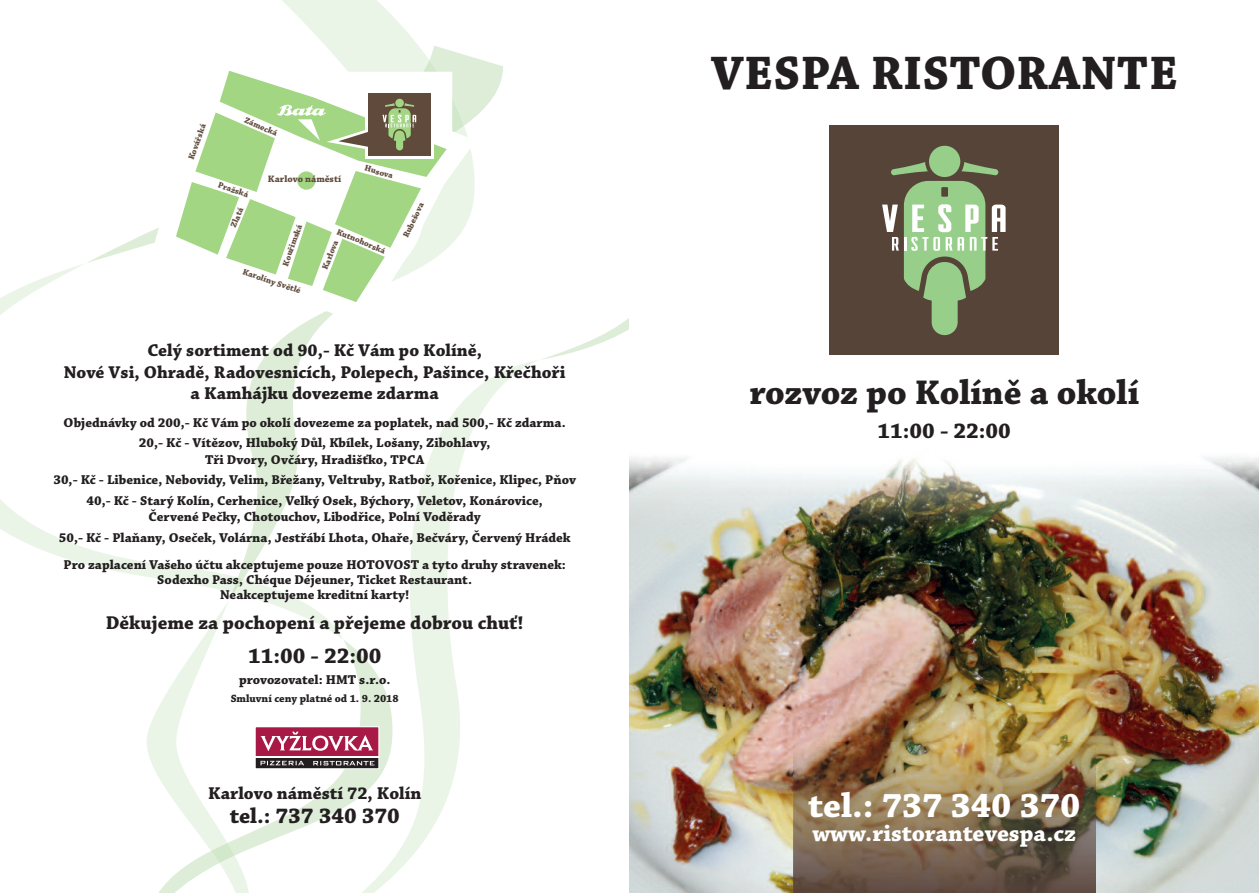
<style>
.page{position:relative;width:1259px;height:893px;background:#fff}
.page>*{position:absolute;margin:0;border:0;box-sizing:border-box;transform-origin:0 0}
.t1{font:700 49.5px "Chaparral Pro";letter-spacing:.01em;color:#231f20}
.t2{font:700 36px "Chaparral Pro";color:#231f20}
.t3{font:700 36px "Chaparral Pro";color:#fff}
.t4{font:700 24px "Chaparral Pro";color:#fff}
.t5{font:700 22.5px "Chaparral Pro";color:#231f20}
.t6{font:700 19.5px "Chaparral Pro";color:#231f20}
.t7{font:700 18px/21.6px "Chaparral Pro";color:#231f20;text-align:center}
.t8{font:700 13.5px/20.7px "Chaparral Pro";color:#231f20;text-align:center}
.t9{font:700 11.1px "Chaparral Pro";color:#231f20}
.t10{font:700 9.75px "Chaparral Pro";color:#5f4a3b}
.t11{font:700 8.7px "Chaparral Pro";color:#5f4a3b}
</style>
<div class="page">
<svg style="left:0;top:264px;width:147px;height:313px"></svg>
<svg style="left:87px;top:58px;width:416px;height:205px"></svg>
<svg style="left:464px;top:360px;width:74px;height:91px"></svg>
<svg style="left:541px;top:318px;width:88px;height:42px"></svg>
<svg style="left:282px;top:0;width:156px;height:47px;fill:#eaf5e8"></svg>
<img style="left:629px;top:457px;width:630px;height:436px">
<div style="left:829px;top:125px;width:230px;height:230px;background:#564439"></div>
<svg style="left:961px;top:162px;width:37px;height:13px"></svg>
<svg style="left:891px;top:162px;width:37px;height:13px"></svg>
<div style="left:929px;top:146px;width:31px;height:31px;background:#96ce8a;border-radius:50%"></div>
<svg style="left:882px;top:181px;width:123px;height:154px"></svg>
<svg style="left:153px;top:47px;width:323px;height:216px"></svg>
<svg style="left:147px;top:60px;width:317px;height:833px"></svg>
<img style="left:793px;top:743px;width:302px;height:150px">
<p class="t11" style="left:188px;top:158px;width:39px;rotate:-70deg">Kovářská</p>
<p class="t11" style="left:246px;top:116px;width:37px;rotate:24deg">Zámecká</p>
<p class="t11" style="left:366px;top:165px;width:31px;rotate:16deg">Husova</p>
<p class="t10" style="left:268px;top:175px;width:75px">Karlovo náměstí</p>
<p class="t11" style="left:219px;top:182px;width:33px;rotate:18deg">Pražská</p>
<p class="t11" style="left:230px;top:226px;width:22px;rotate:-67deg">Zlatá</p>
<p class="t11" style="left:402px;top:235px;width:39px;rotate:-64deg">Rubešova</p>
<p class="t11" style="left:282px;top:265px;width:45px;rotate:-71deg">Kouřimská</p>
<p class="t11" style="left:338px;top:228px;width:54px;rotate:23deg">Kutnohorská</p>
<p class="t11" style="left:321px;top:268px;width:33px;rotate:-69deg">Karlova</p>
<p class="t11" style="left:244px;top:268px;width:62px;rotate:19deg">Karolíny Světlé</p>
<h3 class="t7" style="left:64px;top:341px;width:503px">Celý sortiment od 90,- Kč Vám po Kolíně,<br>Nové Vsi, Ohradě, Radovesnicích, Polepech, Pašince, Křečhoři a Kamhájku dovezeme zdarma</h3>
<p class="t8" style="left:64px;top:413px;width:504px">Objednávky od 200,- Kč Vám po okolí dovezeme za poplatek, nad 500,- Kč zdarma.<br>20,- Kč - Vítězov, Hluboký Důl, Kbílek, Lošany, Zibohlavy,</p>
<p class="t8" style="left:53px;top:450px;width:524px">Tři Dvory, Ovčáry, Hradišťko, TPCA<br>30,- Kč - Libenice, Nebovidy, Velim, Břežany, Veltruby, Ratboř, Kořenice, Klipec, Pňov<br>40,- Kč - Starý Kolín, Cerhenice, Velký Osek, Býchory, Veletov, Konárovice,</p>
<p class="t8" style="left:59px;top:508px;width:513px">Červené Pečky, Chotouchov, Libodřice, Polní Voděrady<br>50,- Kč - Plaňany, Oseček, Volárna, Jestřábí Lhota, Ohaře, Bečváry, Červený Hrádek</p>
<p class="t8" style="left:64px;top:558px;width:504px;line-height:15px">Pro zaplacení Vašeho účtu akceptujeme pouze HOTOVOST a tyto druhy stravenek:<br>Sodexho Pass, Chéque Déjeuner, Ticket Restaurant.<br>Neakceptujeme kreditní karty!</p>
<h3 class="t6" style="left:106px;top:615px;width:419px">Děkujeme za pochopení a přejeme dobrou chuť!</h3>
<h3 class="t5" style="left:248px;top:648px;width:135px">11:00 - 22:00</h3>
<p class="t8" style="left:239px;top:671px;width:153px">provozovatel: HMT s.r.o.</p>
<p class="t9" style="left:231px;top:695px;width:170px">Smluvní ceny platné od 1. 9. 2018</p>
<h3 class="t7" style="left:208px;top:784px;width:215px">Karlovo náměstí 72, Kolín</h3>
<h3 class="t5" style="left:230px;top:807px;width:172px">tel.: 737 340 370</h3>
<h1 class="t1" style="left:710px;top:55px;width:468px">VESPA RISTORANTE</h1>
<h2 class="t2" style="left:749px;top:380px;width:391px">rozvoz po Kolíně a okolí</h2>
<h3 class="t5" style="left:877px;top:422px;width:135px">11:00 - 22:00</h3>
<h2 class="t3" style="left:808px;top:792px;width:274px">tel.: 737 340 370</h2>
<h3 class="t4" style="left:812px;top:824px;width:265px">www.ristorantevespa.cz</h3>
</div>
